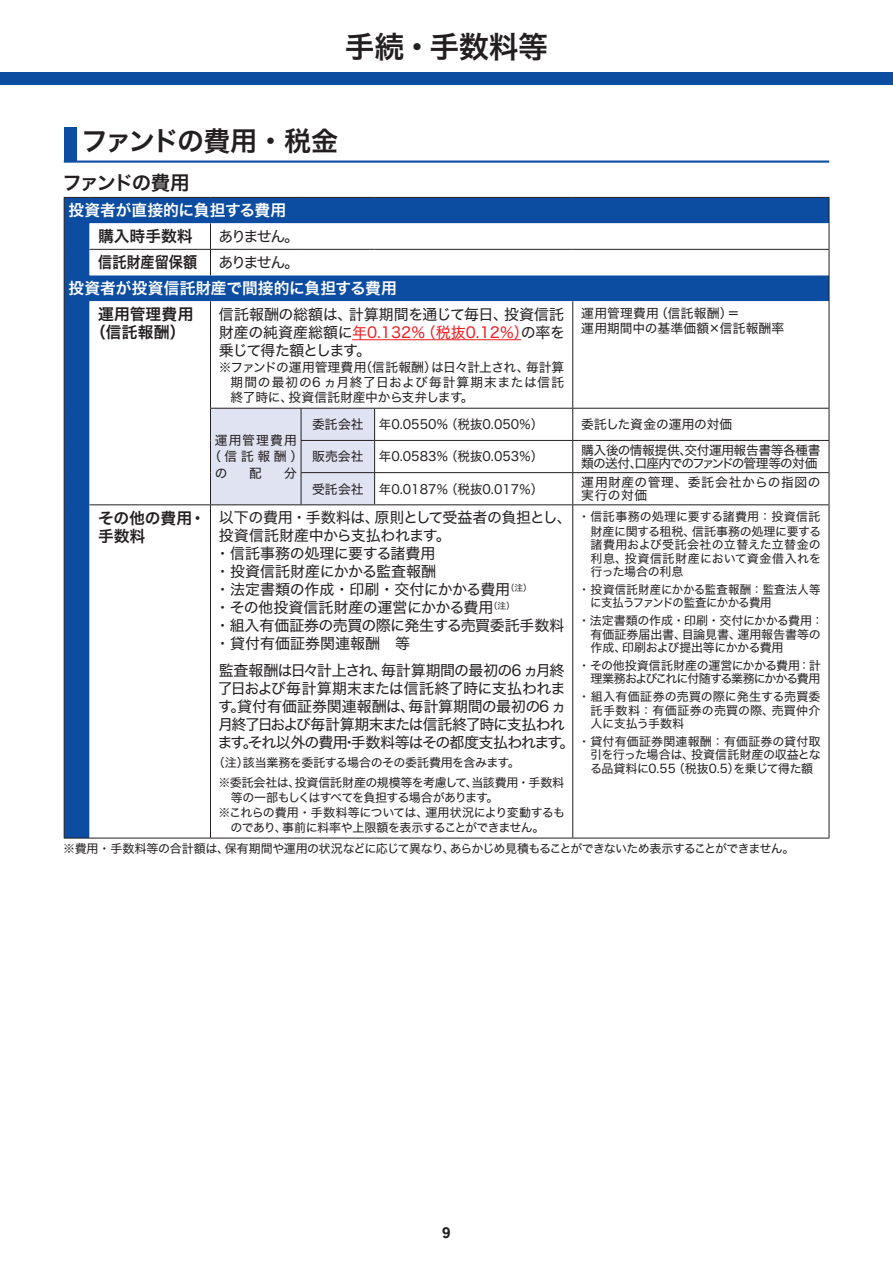
<style>
.page{position:relative;width:893px;height:1263px;background:#fff}
.page>*{position:absolute;margin:0;border:0;box-sizing:border-box;transform-origin:0 0}
.t1{font:30px "Hira Kaku Std N W6";letter-spacing:-.015em;color:#231f20}
.t2{font:27px "Hira Kaku Std N W6";letter-spacing:-.085em;color:#231f20}
.t3{font:19.5px "Hira Kaku Std N W6";letter-spacing:-.1em;color:#231f20}
.t4{font:15.75px "Hira Kaku Std N W6";color:#fff}
.t5{font:15.75px/18px "Hira Kaku Std N W6";color:#231f20;text-align:center}
.t6{font:15.75px "Hira Kaku Std N W6";color:#231f20;scale:.9 1}
.t7{font:15px/18px "Hira Kaku Std N W4";letter-spacing:-.03em;color:#231f20}
.t8{font:13.5px "Rakuten Global B";color:#231f20}
.t9{font:12.75px/15px "Hira Kaku Std N W4";color:#231f20;text-align:justify}
.t10{font:12.75px/13.5px "Hira Kaku Std N W4";letter-spacing:-.035em;color:#231f20}
.t11{font:12.75px/13.5px "Hira Kaku Std N W4";letter-spacing:.045em;color:#231f20}
.t12{font:12px/13.5px "Hira Kaku Std N W4";letter-spacing:-.025em;color:#231f20}
.t13{font:12px "Hira Kaku Std N W4";letter-spacing:-.05em;color:#231f20}
.t14{font:12px/13.5px "Hira Kaku Std N W4";letter-spacing:-.065em;color:#231f20;text-align:right}
.t15{font:12px/15px "Hira Kaku Std N W4";color:#231f20;text-align:right}
.t16{font:12px "Hira Kaku Std N W4";letter-spacing:-.06em;color:#231f20}
.s1{color:#ee1d23}
</style>
<div class="page">
<div style="left:0;top:72px;width:893px;height:13px;background:#0d4da1"></div>
<div style="left:64px;top:128px;width:13px;height:34px;background:#0d4da1"></div>
<svg style="left:64px;top:162px;width:13px;height:1px"></svg>
<hr style="left:77px;top:161px;width:752px;height:2px;background:#0d4da1">
<div style="left:65px;top:198px;width:764px;height:640px;background:#0d4da1"></div>
<svg style="left:90px;top:223px;width:739px;height:615px"></svg>
<svg style="left:211px;top:409px;width:618px;height:95px"></svg>
<div style="left:375px;top:440px;width:198px;height:33px;background:#fff"></div>
<div style="left:573px;top:440px;width:256px;height:33px;background:#fff"></div>
<hr style="left:210px;top:249px;width:91px;height:1px;background:#231f20">
<hr style="left:301px;top:249px;width:74px;height:1px;background:#231f20">
<hr style="left:375px;top:249px;width:198px;height:1px;background:#231f20">
<hr style="left:573px;top:249px;width:256px;height:1px;background:#231f20">
<hr style="left:210px;top:301px;width:1px;height:107px;background:#231f20">
<hr style="left:210px;top:409px;width:1px;height:31px;background:#231f20">
<hr style="left:210px;top:440px;width:1px;height:33px;background:#231f20">
<hr style="left:210px;top:473px;width:1px;height:31px;background:#231f20">
<hr style="left:90px;top:504px;width:120px;height:1px;background:#231f20">
<hr style="left:90px;top:838px;width:120px;height:1px;background:#231f20">
<hr style="left:210px;top:408px;width:91px;height:1px;background:#231f20">
<hr style="left:301px;top:408px;width:74px;height:1px;background:#231f20">
<hr style="left:375px;top:408px;width:198px;height:1px;background:#231f20">
<hr style="left:573px;top:408px;width:256px;height:1px;background:#231f20">
<hr style="left:301px;top:440px;width:74px;height:1px;background:#231f20">
<hr style="left:375px;top:440px;width:198px;height:1px;background:#231f20">
<hr style="left:573px;top:440px;width:256px;height:1px;background:#231f20">
<hr style="left:301px;top:472px;width:74px;height:1px;background:#231f20">
<hr style="left:375px;top:472px;width:198px;height:1px;background:#231f20">
<hr style="left:573px;top:472px;width:256px;height:1px;background:#231f20">
<hr style="left:210px;top:504px;width:91px;height:1px;background:#231f20">
<hr style="left:210px;top:505px;width:1px;height:333px;background:#231f20">
<hr style="left:301px;top:504px;width:74px;height:1px;background:#231f20">
<hr style="left:375px;top:504px;width:198px;height:1px;background:#231f20">
<hr style="left:573px;top:504px;width:256px;height:1px;background:#231f20">
<hr style="left:572px;top:505px;width:1px;height:333px;background:#231f20">
<hr style="left:829px;top:505px;width:1px;height:333px;background:#231f20">
<hr style="left:210px;top:838px;width:91px;height:1px;background:#231f20">
<hr style="left:301px;top:838px;width:74px;height:1px;background:#231f20">
<hr style="left:375px;top:838px;width:198px;height:1px;background:#231f20">
<hr style="left:573px;top:838px;width:256px;height:1px;background:#231f20">
<hr style="left:572px;top:301px;width:1px;height:107px;background:#231f20">
<hr style="left:829px;top:301px;width:1px;height:107px;background:#231f20">
<hr style="left:301px;top:409px;width:1px;height:31px;background:#231f20">
<hr style="left:374px;top:409px;width:1px;height:31px;background:#231f20">
<hr style="left:572px;top:409px;width:1px;height:31px;background:#231f20">
<hr style="left:829px;top:409px;width:1px;height:31px;background:#231f20">
<hr style="left:301px;top:441px;width:1px;height:31px;background:#231f20">
<hr style="left:374px;top:441px;width:1px;height:31px;background:#231f20">
<hr style="left:572px;top:441px;width:1px;height:31px;background:#231f20">
<hr style="left:829px;top:441px;width:1px;height:31px;background:#231f20">
<hr style="left:301px;top:473px;width:1px;height:31px;background:#231f20">
<hr style="left:374px;top:473px;width:1px;height:31px;background:#231f20">
<hr style="left:572px;top:473px;width:1px;height:31px;background:#231f20">
<hr style="left:829px;top:473px;width:1px;height:31px;background:#231f20">
<hr style="left:210px;top:197px;width:91px;height:1px;background:#231f20">
<hr style="left:301px;top:197px;width:74px;height:1px;background:#231f20">
<hr style="left:375px;top:197px;width:198px;height:1px;background:#231f20">
<hr style="left:573px;top:197px;width:256px;height:1px;background:#231f20">
<svg style="left:64px;top:197px;width:147px;height:104px"></svg>
<svg style="left:829px;top:198px;width:1px;height:103px"></svg>
<hr style="left:64px;top:301px;width:1px;height:107px;background:#231f20">
<hr style="left:64px;top:408px;width:1px;height:32px;background:#231f20">
<hr style="left:64px;top:440px;width:1px;height:33px;background:#231f20">
<hr style="left:64px;top:473px;width:1px;height:32px;background:#231f20">
<hr style="left:64px;top:505px;width:1px;height:333px;background:#231f20">
<svg style="left:64px;top:838px;width:26px;height:1px"></svg>
<hr style="left:352px;top:339px;width:169px;height:1px;background:#ee1d23">
<h1 class="t1" style="left:345px;top:24px;width:205px">手続・手数料等</h1>
<h2 class="t2" style="left:81px;top:120px;width:258px">ファンドの費用・税金</h2>
<h3 class="t3" style="left:63px;top:168px;width:129px">ファンドの費用</h3>
<p class="t4" style="left:68px;top:198px;width:219px">投資者が直接的に負担する費用</p>
<p class="t5" style="left:98px;top:228px;width:96px">購入時手数料</p>
<p class="t7" style="left:218px;top:227px;width:82px">ありません。</p>
<p class="t6" style="left:98px;top:250px;width:112px">信託財産留保額</p>
<p class="t7" style="left:218px;top:253px;width:82px">ありません。</p>
<p class="t4" style="left:68px;top:276px;width:330px">投資者が投資信託財産で間接的に負担する費用</p>
<p class="t5" style="left:90px;top:306px;width:105px">運用管理費用（信託報酬）</p>
<p class="t7" style="left:219px;top:305px;width:347px;text-align:justify">信託報酬の総額は、計算期間を通じて毎日、投資信託財産の純資産総額に<span class="s1">年0.132％（税抜0.12％）</span>の率を乗じて得た額とします。</p>
<p class="t9" style="left:231px;top:359px;width:335px;text-indent:-12px">※ファンドの運用管理費用（信託報酬）は日々計上され、毎計算期間の最初の6 ヵ月終了日および毎計算期末または信託終了時に、投資信託財産中から支弁します。</p>
<p class="t9" style="left:581px;top:305px;width:205px">運用管理費用（信託報酬）＝<br>運用期間中の基準価額×信託報酬率</p>
<p class="t9" style="left:215px;top:432px;width:84px">運用管理費用</p>
<p class="t9" style="left:208px;top:449px;width:96px">（信託報酬）</p>
<p class="t9" style="left:215px;top:465px;width:14px">の</p>
<p class="t9" style="left:249px;top:465px;width:14px">配</p>
<p class="t9" style="left:284px;top:465px;width:14px">分</p>
<p class="t9" style="left:312px;top:417px;width:233px">委託会社 年0.0550％（税抜0.050％）</p>
<p class="t9" style="left:581px;top:417px;width:152px">委託した資金の運用の対価</p>
<p class="t9" style="left:312px;top:449px;width:233px">販売会社 年0.0583％（税抜0.053％）</p>
<p class="t10" style="left:581px;top:443px;width:241px">購入後の情報提供、交付運用報告書等各種書類の送付、口座内でのファンドの管理等の対価</p>
<p class="t9" style="left:312px;top:481px;width:233px">受託会社 年0.0187％（税抜0.017％）</p>
<p class="t11" style="left:581px;top:475px;width:241px">運用財産の管理、委託会社からの指図の実行の対価</p>
<p class="t5" style="left:98px;top:509px;width:109px;text-align:left">その他の費用・手数料</p>
<p class="t7" style="left:215px;top:508px;width:358px">以下の費用・手数料は、原則として受益者の負担とし、投資信託財産中から支払われます。<br>・信託事務の処理に要する諸費用<br>・投資信託財産にかかる監査報酬<br>・法定書類の作成・印刷・交付にかかる費用<sup>（注）<br></sup>・その他投資信託財産の運営にかかる費用<sup>（注）<br></sup>・組入有価証券の売買の際に発生する売買委託手数料・貸付有価証券関連報酬　等</p>
<p class="t7" style="left:218px;top:661px;width:358px">監査報酬は日々計上され、毎計算期間の最初の6 ヵ月終了日および毎計算期末または信託終了時に支払われます。貸付有価証券関連報酬は、毎計算期間の最初の6ヵ月終了日および毎計算期末または信託終了時に支払われます。それ以外の費用・手数料等はその都度支払われます。</p>
<p class="t12" style="left:218px;top:753px;width:347px;line-height:19.2px;text-indent:-6px">（注）該当業務を委託する場合のその委託費用を含みます。<br>※委託会社は、投資信託財産の規模等を考慮して、当該費用・手数料</p>
<p class="t16" style="left:231px;top:788px;width:269px">等の一部もしくはすべてを負担する場合があります。</p>
<p class="t12" style="left:218px;top:805px;width:348px">※これらの費用・手数料等については、運用状況により変動するも</p>
<p class="t13" style="left:231px;top:818px;width:315px">のであり、事前に料率や上限額を表示することができません。</p>
<p class="t15" style="left:578px;top:508px;width:244px">・信託事務の処理に要する諸費用：投資信託財産に関する租税、信託事務の処理に要する</p>
<p class="t12" style="left:591px;top:538px;width:232px;text-align:justify">諸費用および受託会社の立替えた立替金の利息、投資信託財産において資金借入れを行った場合の利息</p>
<p class="t12" style="left:590px;top:582px;width:232px;text-indent:-12px">・投資信託財産にかかる監査報酬：監査法人等に支払うファンドの監査にかかる費用</p>
<p class="t12" style="left:591px;top:614px;width:234px;text-indent:-12px">・法定書類の作成・印刷・交付にかかる費用：有価証券届出書、目論見書、運用報告書等の作成、印刷および提出等にかかる費用</p>
<p class="t14" style="left:578px;top:658px;width:244px">・その他投資信託財産の運営にかかる費用：計理業務およびこれに付随する業務にかかる費用</p>
<p class="t12" style="left:591px;top:690px;width:231px;text-align:justify;text-indent:-12px">・組入有価証券の売買の際に発生する売買委託手数料：有価証券の売買の際、売買仲介人に支払う手数料</p>
<p class="t12" style="left:590px;top:734px;width:232px;text-align:justify;text-indent:-12px">・貸付有価証券関連報酬：有価証券の貸付取引を行った場合は、投資信託財産の収益となる品貸料に0.55（税抜0.5）を乗じて得た額</p>
<p class="t13" style="left:63px;top:840px;width:732px">※費用・手数料等の合計額は、保有期間や運用の状況などに応じて異なり、あらかじめ見積もることができないため表示することができません。</p>
<p class="t8" style="left:442px;top:1224px;width:10px">9</p>
</div>
